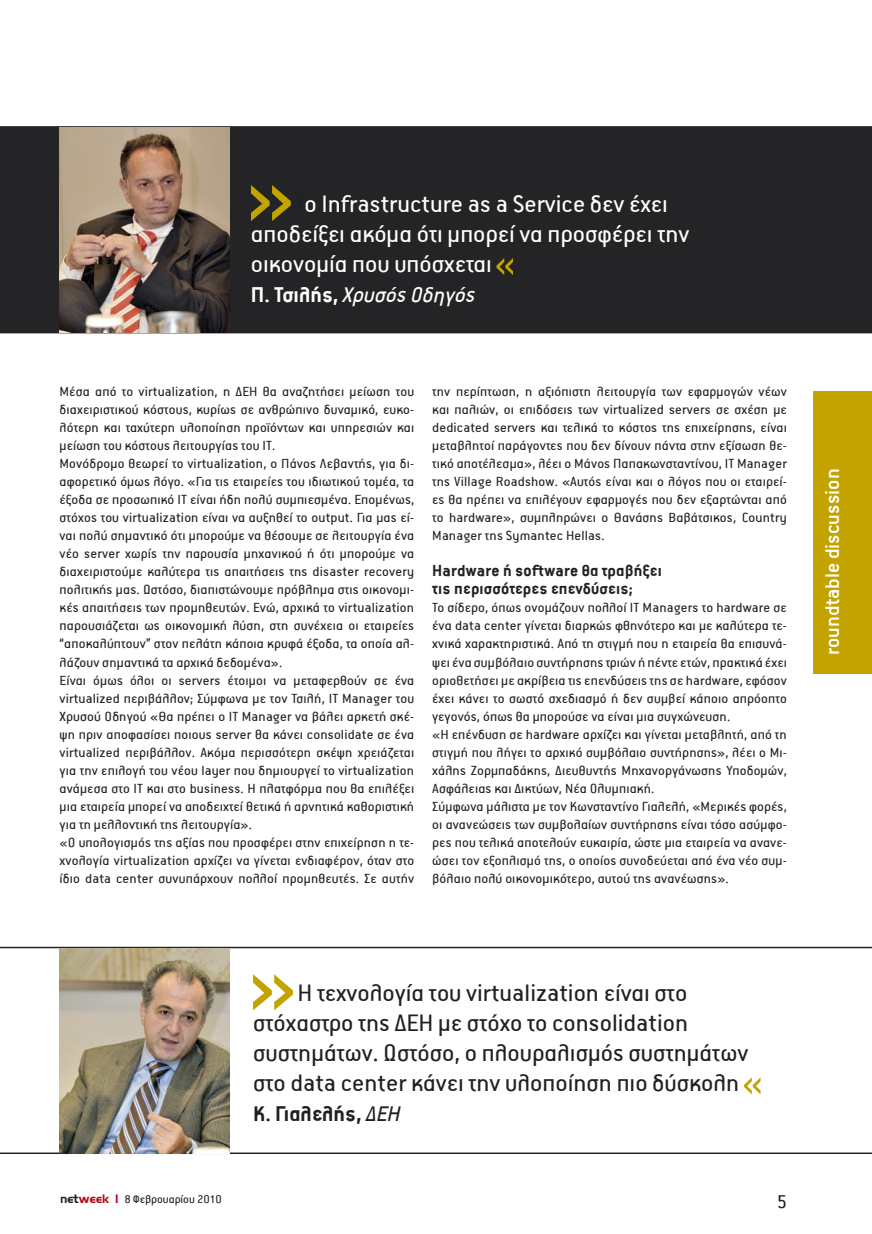
<style>
.page{position:relative;width:872px;height:1234px;background:#fff}
.page>*{position:absolute;margin:0;border:0;box-sizing:border-box;transform-origin:0 0}
.t1{font:27px/30px "PF Premier Text";color:#212125}
.t2{font:27px/30px "PF Premier Text";color:#fff}
.t3{font:italic 24px "PF Premier Text";color:#fff}
.t4{font:700 24px "PF Premier Text";color:#212125}
.t5{font:500 22.5px "PF Premier Text";color:#fff}
.t6{font:21px "PF Premier Display";color:#212125}
.t7{font:700 18px/18px "PF Premier Text";letter-spacing:.01em;color:#212125}
.t8{font:15px/18px "PF Premier Text";letter-spacing:.01em;color:#212125}
.t9{font:12.75px "PF Premier Text";color:#212125}
.s1{color:#212125}
.s2{font-weight:700;font-style:normal}
.s3{font-family:"UB Omnius"}
.s4{font-family:"UB Omnius";color:#b30215}
.s5{font-weight:400;font-style:italic}
</style>
<div class="page">
<div style="left:0;top:128px;width:872px;height:204px;background:#242427"></div>
<div style="left:813px;top:391px;width:59px;height:282px;background:#c2a300"></div>
<hr style="left:0;top:126px;width:872px;height:2px;background:#242427">
<hr style="left:0;top:332px;width:872px;height:1px;background:#242427">
<svg style="left:251px;top:185px;width:40px;height:36px"></svg>
<svg style="left:496px;top:258px;width:17px;height:17px"></svg>
<img style="left:60px;top:128px;width:170px;height:204px">
<svg style="left:253px;top:974px;width:40px;height:36px"></svg>
<svg style="left:744px;top:1077px;width:16px;height:17px"></svg>
<hr style="left:0;top:946px;width:872px;height:2px;background:#242427">
<hr style="left:0;top:1152px;width:872px;height:1px;background:#242427">
<img style="left:60px;top:948px;width:170px;height:204px">
<h1 class="t2" style="left:251px;top:189px;width:440px;text-indent:45px"><span class="s1">Τ</span>ο Infrastructure as a Service δεν έχει αποδείξει ακόµα ότι µπορεί να προσφέρει την οικονοµία που υπόσχεται</h1>
<h2 class="t3" style="left:251px;top:283px;width:226px"><span class="s2">Π. Τσιλής,</span> Χρυσός Οδηγός</h2>
<p class="t8" style="left:60px;top:382px;width:356px">Μέσα από το virtualization, η ΔΕΗ θα αναζητήσει µείωση του διαχειριστικού κόστους, κυρίως σε ανθρώπινο δυναµικό, ευκο&shy;λότερη και ταχύτερη υλοποίηση προϊόντων και υπηρεσιών και µείωση του κόστους λειτουργίας του IT.<br>Μονόδροµο θεωρεί το virtualization, ο Πάνος Λεβαντής, για δι&shy;αφορετικό όµως λόγο. «Για τις εταιρείες του ιδιωτικού τοµέα, τα έξοδα σε προσωπικό IT είναι ήδη πολύ συµπιεσµένα. Εποµένως, στόχος του virtualization είναι να αυξηθεί το output. Για µας εί&shy;ναι πολύ σηµαντικό ότι µπορούµε να θέσουµε σε λειτουργία ένα νέο server χωρίς την παρουσία µηχανικού ή ότι µπορούµε να διαχειριστούµε καλύτερα τις απαιτήσεις της disaster recovery πολιτικής µας. Ωστόσο, διαπιστώνουµε πρόβληµα στις οικονοµι&shy;κές απαιτήσεις των προµηθευτών. Ενώ, αρχικά το virtualization παρουσιάζεται ως οικονοµική λύση, στη συνέχεια οι εταιρείες “αποκαλύπτουν” στον πελάτη κάποια κρυφά έξοδα, τα οποία αλ&shy;λάζουν σηµαντικά τα αρχικά δεδοµένα».<br>Είναι όµως όλοι οι servers έτοιµοι να µεταφερθούν σε ένα virtualized περιβάλλον; Σύµφωνα µε τον Τσιλή, IT Manager του Χρυσού Οδηγού «Θα πρέπει ο IT Manager να βάλει αρκετή σκέ&shy;ψη πριν αποφασίσει ποιους server θα κάνει consolidate σε ένα virtualized περιβάλλον. Ακόµα περισσότερη σκέψη χρειάζεται για την επιλογή του νέου layer που δηµιουργεί το virtualization ανάµεσα στο IT και στο business. Η πλατφόρµα που θα επιλέξει µια εταιρεία µπορεί να αποδειχτεί θετικά ή αρνητικά καθοριστική για τη µελλοντική της λειτουργία».<br>«Ο υπολογισµός της αξίας που προσφέρει στην επιχείρηση η τε&shy;χνολογία virtualization αρχίζει να γίνεται ενδιαφέρον, όταν στο ίδιο data center συνυπάρχουν πολλοί προµηθευτές. Σε αυτήν</p>
<p class="t8" style="left:432px;top:382px;width:356px;text-align:justify">την περίπτωση, η αξιόπιστη λειτουργία των εφαρµογών νέων και παλιών, οι επιδόσεις των virtualized servers σε σχέση µε dedicated servers και τελικά το κόστος της επιχείρησης, είναι µεταβλητοί παράγοντες που δεν δίνουν πάντα στην εξίσωση θε&shy;τικό αποτέλεσµα», λέει ο Μάνος Παπακωνσταντίνου, IT Manager της Village Roadshow. «Αυτός είναι και ο λόγος που οι εταιρεί&shy;ες θα πρέπει να επιλέγουν εφαρµογές που δεν εξαρτώνται από το hardware», συµπληρώνει ο Θανάσης Βαβάτσικος, Country Manager της Symantec Hellas.</p>
<p class="t7" style="left:432px;top:562px;width:231px">Hardware ή software θα τραβήξει τις περισσότερες επενδύσεις;</p>
<p class="t8" style="left:432px;top:598px;width:356px">Το σίδερο, όπως ονοµάζουν πολλοί IT Managers το hardware σε ένα data center γίνεται διαρκώς φθηνότερο και µε καλύτερα τε&shy;χνικά χαρακτηριστικά. Από τη στιγµή που η εταιρεία θα επισυνά&shy;ψει ένα συµβόλαιο συντήρησης τριών ή πέντε ετών, πρακτικά έχει οριοθετήσει µε ακρίβεια τις επενδύσεις της σε hardware, εφόσον έχει κάνει το σωστό σχεδιασµό ή δεν συµβεί κάποιο απρόοπτο γεγονός, όπως θα µπορούσε να είναι µια συγχώνευση.<br>«Η επένδυση σε hardware αρχίζει και γίνεται µεταβλητή, από τη στιγµή που λήγει το αρχικό συµβόλαιο συντήρησης», λέει ο Μι&shy;χάλης Ζορµπαδάκης, Διευθυντής Μηχανοργάνωσης Υποδοµών, Ασφάλειας και Δικτύων, Νέα Ολυµπιακή.<br>Σύµφωνα µάλιστα µε τον Κωνσταντίνο Γιαλελή, «Μερικές φορές, οι ανανεώσεις των συµβολαίων συντήρησης είναι τόσο ασύµφο&shy;ρες που τελικά αποτελούν ευκαιρία, ώστε µια εταιρεία να ανανε&shy;ώσει τον εξοπλισµό της, ο οποίος συνοδεύεται από ένα νέο συµ&shy;βόλαιο πολύ οικονοµικότερο, αυτού της ανανέωσης».</p>
<h3 class="t5" style="left:821px;top:655px;width:188px;rotate:-90deg">roundtable discussion</h3>
<p class="t9" style="left:60px;top:1192px;width:164px"><span class="s3">net</span><span class="s4">week I</span> 8 Φεβρουαρίου 2010</p>
<h1 class="t1" style="left:253px;top:977px;width:497px;text-indent:45px">Η τεχνολογία του virtualization είναι στο στόχαστρο της ΔΕΗ µε στόχο το consolidation συστηµάτων. Ωστόσο, ο πλουραλισµός συστηµάτων στο data center κάνει την υλοποίηση πιο δύσκολη</h1>
<h2 class="t4" style="left:253px;top:1101px;width:149px">K. Γιαλελής, <span class="s5">ΔΕΗ</span></h2>
<h3 class="t6" style="left:776px;top:1193px;width:12px">5</h3>
</div>
